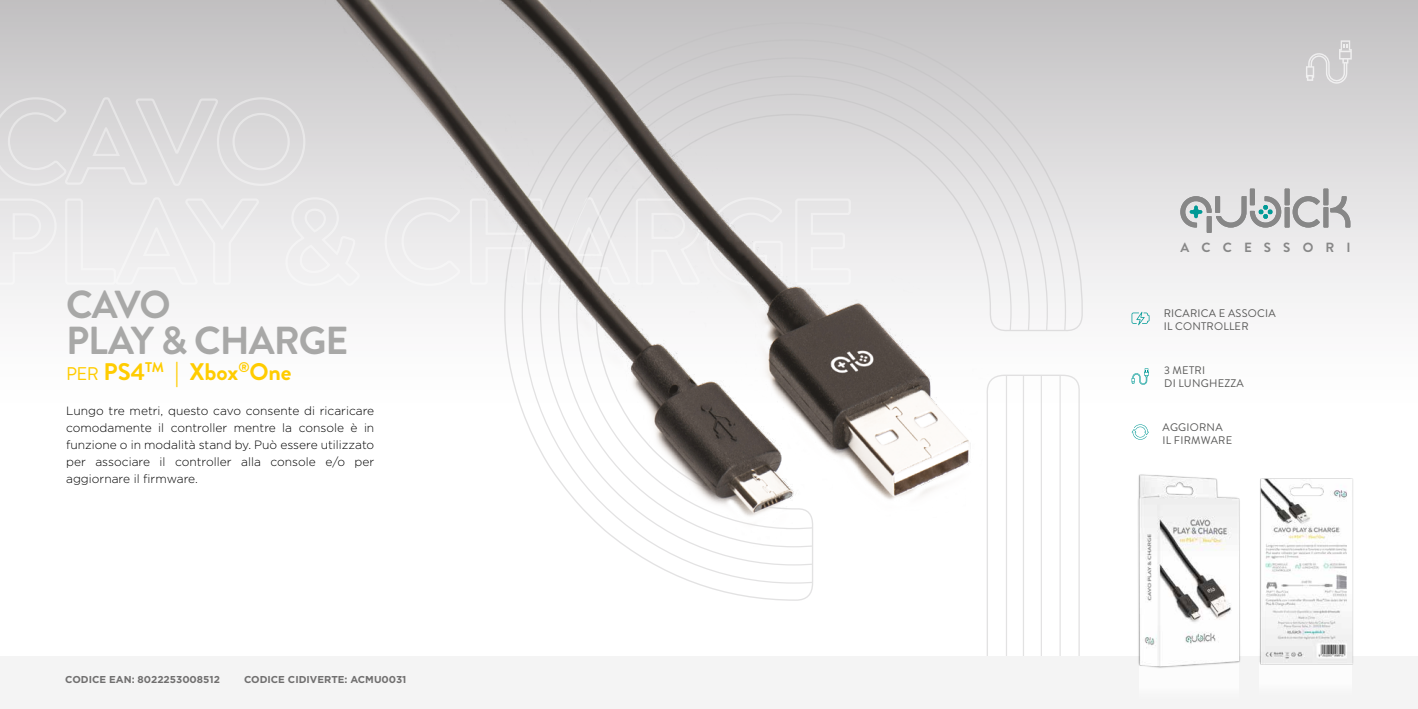
<style>
.page{position:relative;width:1418px;height:709px;background:#fff}
.page>*{position:absolute;margin:0;border:0;box-sizing:border-box;transform-origin:0 0}
.t1{font:700 39px/35.8px "Brandon Grotesque";letter-spacing:-.025em;color:#a8a8a7}
.t2{font:700 24px "Brandon Grotesque";color:#fc0}
.t3{font:700 13.3px "Brandon Grotesque";letter-spacing:.91em;color:#878787}
.t4{font:300 12px/17px "Gotham";color:#000;text-align:justify}
.t5{font:11px/13px "Brandon Grotesque";letter-spacing:.02em;color:#575756}
.t6{font:700 10px "Gotham";color:#706f6f}
.s1{font-weight:400;font-size:18.3px}
</style>
<div class="page">
<div style="left:0;top:0;width:1417px;height:421px;background:linear-gradient(to bottom,#c4c3c4,#fff)"></div>
<svg style="left:703px;top:21px;width:380px;height:580px"></svg>
<svg style="left:986px;top:374px;width:93px;height:282px"></svg>
<div style="left:0;top:656px;width:1417px;height:53px;background:#f4f4f4"></div>
<div style="left:1249px;top:189px;width:5px;height:16px;background:#878787"></div>
<div style="left:1206px;top:216px;width:5px;height:17px;background:#878787"></div>
<div style="left:1284px;top:207px;width:5px;height:20px;background:#878787"></div>
<svg style="left:1292px;top:196px;width:27px;height:31px"></svg>
<div style="left:1323px;top:207px;width:5px;height:20px;background:#878787"></div>
<svg style="left:1330px;top:196px;width:20px;height:31px"></svg>
<div style="left:1323px;top:189px;width:5px;height:16px;background:#878787"></div>
<svg style="left:1180px;top:196px;width:101px;height:31px;background:#b9c0c1"></svg>
<div style="left:1215px;top:196px;width:5px;height:17px;background:#878787"></div>
<div style="left:1284px;top:189px;width:5px;height:16px;background:#878787"></div>
<img style="left:229px;top:0;width:788px;height:586px">
<div style="left:1139px;top:661px;width:100px;height:44px;background:#fff"></div>
<img style="left:1138px;top:474px;width:102px;height:194px">
<img style="left:1259px;top:478px;width:94px;height:187px">
<svg style="left:1305px;top:40px;width:46px;height:44px;background:#d3d2d3"></svg>
<svg style="left:1131px;top:368px;width:17px;height:17px"></svg>
<svg style="left:1131px;top:424px;width:18px;height:16px"></svg>
<svg style="left:1131px;top:312px;width:18px;height:13px"></svg>
<h1 class="t1" style="left:66px;top:287px;width:284px">CAVO<br>PLAY &amp; CHARGE</h1>
<h2 class="t2" style="left:66px;top:355px;width:227px"><span class="s1">PER</span> PS4<sup>TM</sup> | Xbox<sup>®</sup>One</h2>
<p class="t4" style="left:66px;top:402px;width:310px">Lungo tre metri, questo cavo consente di ricaricare comodamente il controller mentre la console è in funzione o in modalità stand by. Può essere utilizzato per associare il controller alla console e/o per aggiornare il firmware.</p>
<p class="t6" style="left:65px;top:673px;width:156px">CODICE EAN: 8022253008512</p>
<p class="t6" style="left:244px;top:673px;width:164px">CODICE CIDIVERTE: ACMU0031</p>
<p class="t3" style="left:1180px;top:238px;width:171px">ACCESSORI</p>
<p class="t5" style="left:1163px;top:307px;width:113px">RICARICA E ASSOCIA<br>IL CONTROLLER</p>
<p class="t5" style="left:1164px;top:364px;width:81px">3 METRI<br>DI LUNGHEZZA</p>
<p class="t5" style="left:1162px;top:421px;width:71px">AGGIORNA<br>IL FIRMWARE</p>
</div>
